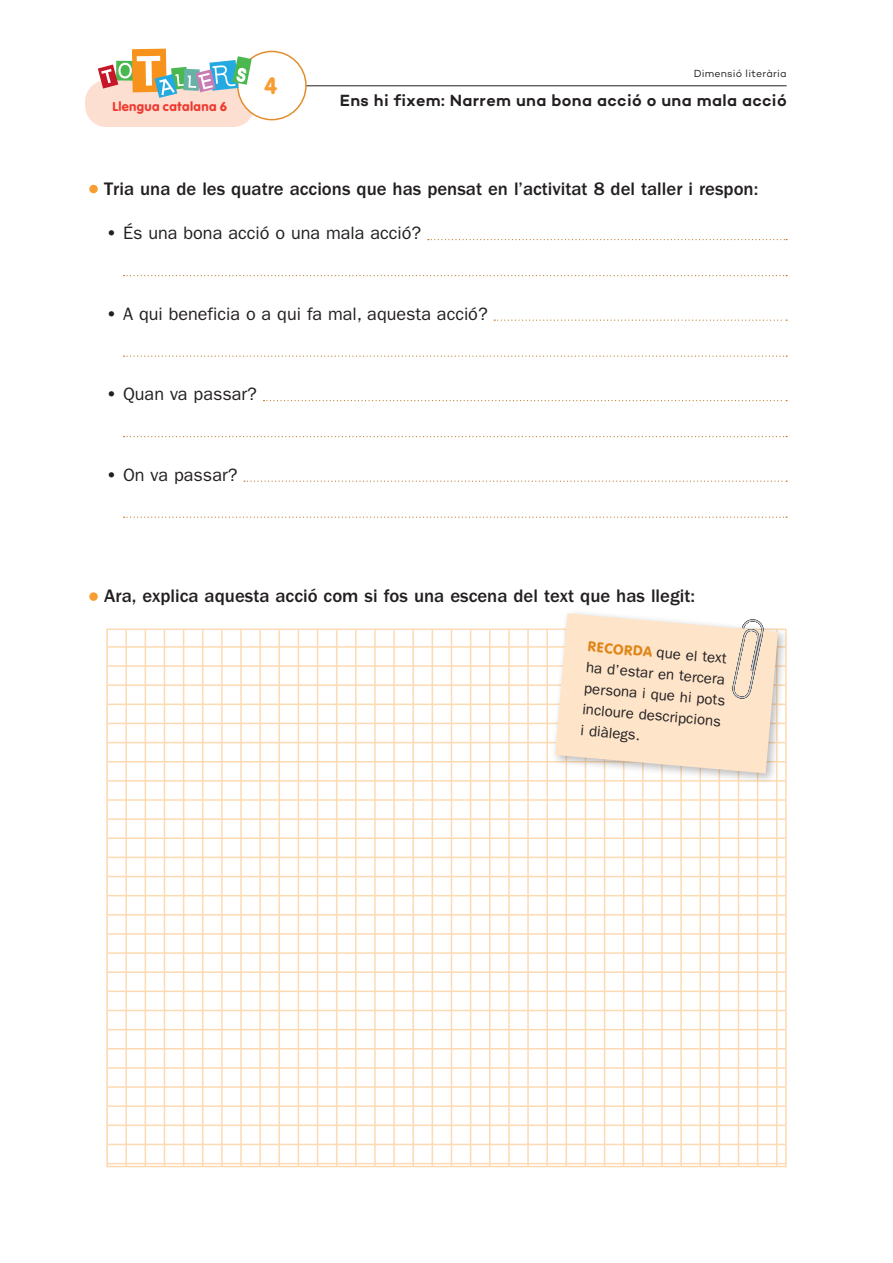
<style>
.page{position:relative;width:893px;height:1263px;background:#fff}
.page>*{position:absolute;margin:0;border:0;box-sizing:border-box;transform-origin:0 0}
.t1{font:25.05px "Vag";color:#f89d33}
.T-Ordre{font:500 18.75px "Franklin Gothic LT";color:#231f20}
.T-_text_espai_treba{font:18px "Franklin Gothic LT";color:#231f20}
.AD_títol{font:600 16.5px "Campton";letter-spacing:.02em;color:#231f20}
.T-text{font:15px/21px "Franklin Gothic LT";color:#231f20}
.t2{font:13.5px "Vag";letter-spacing:.02em;color:#ee3b31}
.t3{font:10.5px "Campton";letter-spacing:.02em;color:#231f20}
.s1{font-weight:600}
.s2{font-family:"Vag";color:#df8619}
</style>
<div class="page">
<hr style="left:265px;top:85px;width:522px;height:1px;background:#231f20">
<div style="left:85px;top:80px;width:170px;height:47px;background:#fddfd2;border-radius:21px"></div>
<div style="left:238px;top:51px;width:68px;height:69px;background:#fff;border-radius:50%"></div>
<div style="left:237px;top:51px;width:70px;height:69px;border:2px solid #e18e2e;border-radius:50%"></div>
<svg style="left:98px;top:49px;width:154px;height:49px"></svg>
<div style="left:89px;top:185px;width:9px;height:8px;background:#f89d33;border-radius:50%"></div>
<svg style="left:428px;top:239px;width:359px;height:1px"></svg>
<svg style="left:124px;top:275px;width:663px;height:1px"></svg>
<svg style="left:494px;top:320px;width:293px;height:1px"></svg>
<svg style="left:124px;top:356px;width:663px;height:1px"></svg>
<svg style="left:263px;top:400px;width:524px;height:1px"></svg>
<svg style="left:124px;top:436px;width:663px;height:1px"></svg>
<svg style="left:244px;top:481px;width:543px;height:1px"></svg>
<svg style="left:124px;top:517px;width:663px;height:1px"></svg>
<div style="left:89px;top:592px;width:9px;height:9px;background:#f89d33;border-radius:50%"></div>
<svg style="left:106px;top:628px;width:681px;height:540px"></svg>
<div style="left:550px;top:609px;width:239px;height:175px;background:#231f20;opacity:.3"></div>
<svg style="left:555px;top:613px;width:223px;height:160px;background:#fae4cd"></svg>
<p class="t2" style="left:113px;top:98px;width:116px">Llengua catalana 6</p>
<p class="t1" style="left:264px;top:69px;width:15px">4</p>
<p class="t3" style="left:694px;top:66px;width:94px">Dimensió literària</p>
<p class="AD_títol" style="left:340px;top:89px;width:448px">Ens hi fixem: Narrem una bona acció o una mala acció</p>
<p class="T-Ordre" style="left:104px;top:178px;width:656px">Tria una de les quatre accions que has pensat en l’activitat 8 del taller i respon:</p>
<p class="T-_text_espai_treba" style="left:106px;top:223px;width:316px"><span class="s1">•</span> És una bona acció o una mala acció?</p>
<p class="T-_text_espai_treba" style="left:106px;top:303px;width:383px"><span class="s1">•</span> A qui beneficia o a qui fa mal, aquesta acció?</p>
<p class="T-_text_espai_treba" style="left:106px;top:384px;width:152px"><span class="s1">•</span> Quan va passar?</p>
<p class="T-_text_espai_treba" style="left:106px;top:464px;width:133px"><span class="s1">•</span> On va passar?</p>
<p class="T-Ordre" style="left:104px;top:586px;width:592px">Ara, explica aquesta acció com si fos una escena del text que has llegit:</p>
<p class="T-text" style="left:589px;top:636px;width:143px;rotate:5deg"><span class="s2">RECORDA</span> que el text ha d’estar en tercera persona i que hi pots incloure descripcions i diàlegs.</p>
</div>
